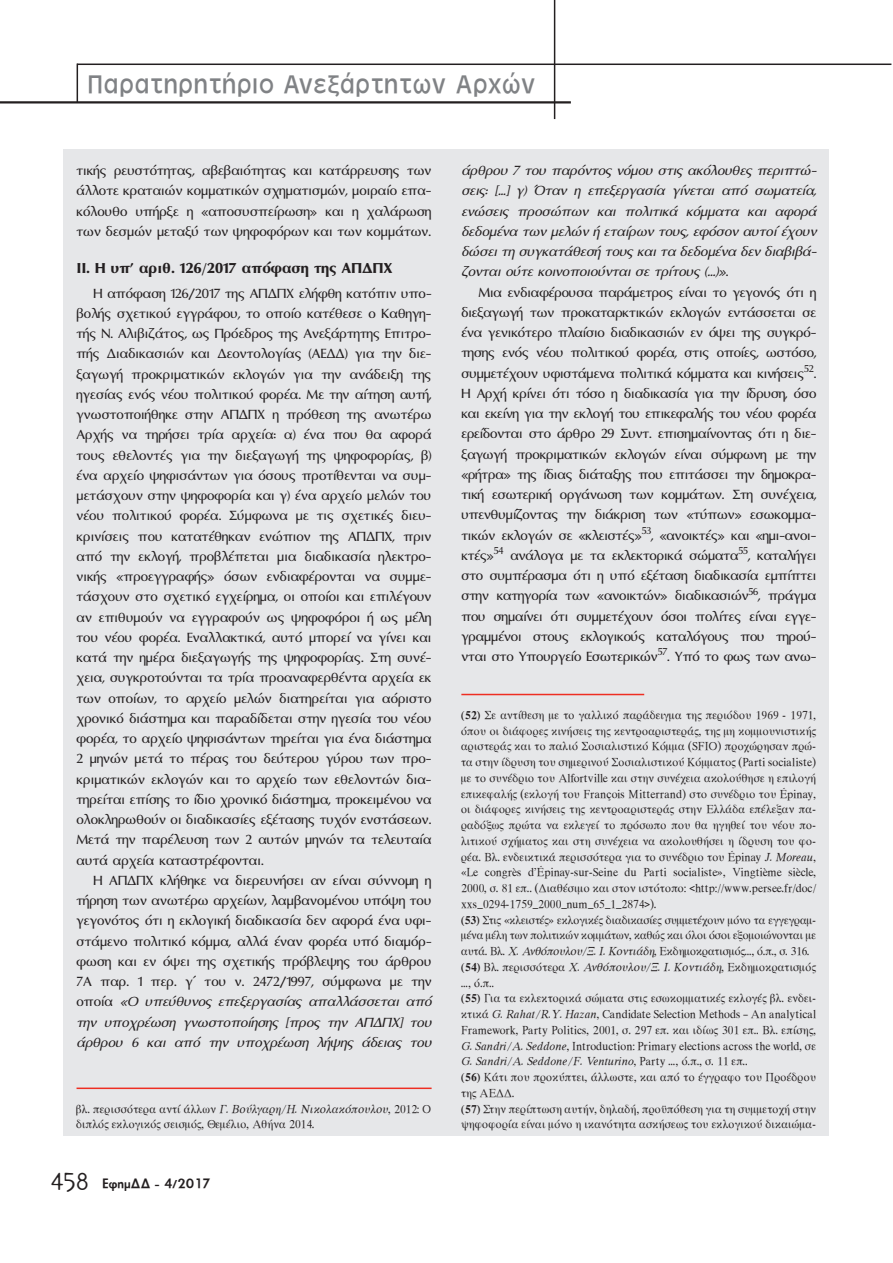
<style>
.page{position:relative;width:893px;height:1263px;background:#fff}
.page>*{position:absolute;margin:0;border:0;box-sizing:border-box;transform-origin:0 0}
.t1{font:24px "Mg Antique UC Pol Normal";letter-spacing:.04em;color:#808285}
.t2{font:700 18.75px "Mg Optima UC Pol";color:#231f20}
.t3{font:17.25px/20.2px "Mg Optima UC Pol";color:#231f20;text-align:justify}
.t4{font:italic 17.25px/20.2px "Mg Optima UC Pol";color:#231f20;text-align:justify}
.t5{font:700 13.5px "Mg Future UC Pol";letter-spacing:-.01em;color:#231f20}
.t6{font:12px/15.8px "Mg Old Times UC Pol Normal";color:#231f20;scale:.95 1}
.t7{font:italic 12px "Mg Old Times UC Pol";color:#231f20;scale:.95 1}
.s1{font-style:italic}
.s2{font-family:"Mg Old Times UC Pol";font-style:italic}
.s3{font-family:"Cannibal Template Plain";font-weight:400;font-size:24px}
.s4{font-style:normal}
.s5{font-family:"Mg Old Times UC Pol";font-weight:700}
.s6{font-family:"Mg Old Times UC Pol Normal";font-style:normal}
</style>
<div class="page">
<div style="left:64px;top:149px;width:765px;height:986px;background:#e6e7e9"></div>
<hr style="left:554px;top:0;width:1px;height:119px;background:#231f20">
<hr style="left:77px;top:64px;width:1px;height:39px;background:#231f20">
<hr style="left:0;top:101px;width:571px;height:2px;background:#231f20">
<hr style="left:77px;top:64px;width:814px;height:1px;background:#231f20">
<hr style="left:77px;top:1087px;width:355px;height:2px;background:#ee2e22">
<hr style="left:461px;top:694px;width:183px;height:1px;background:#ee2e22">
<h1 class="t1" style="left:89px;top:69px;width:449px">Παρατηρητήριο Ανεξάρτητων Αρχών</h1>
<p class="t3" style="left:77px;top:160px;width:357px">τικής ρευστότητας, αβεβαιότητας και κατάρρευσης των άλλοτε κραταιών κομματικών σχηματισμών, μοιραίο επα&shy;κόλουθο υπήρξε η «αποσυσπείρωση» και η χαλάρωση των δεσμών μεταξύ των ψηφοφόρων και των κομμάτων.</p>
<p class="t2" style="left:77px;top:258px;width:318px">II. Η υπ’ αριθ. 126/2017 απόφαση της ΑΠΔΠΧ</p>
<p class="t3" style="left:77px;top:283px;width:357px;text-indent:17px">Η απόφαση 126/2017 της ΑΠΔΠΧ ελήφθη κατόπιν υπο&shy;βολής σχετικού εγγράφου, το οποίο κατέθεσε ο Καθηγη&shy;τής Ν. Αλιβιζάτος, ως Πρόεδρος της Ανεξάρτητης Επιτρο&shy;πής Διαδικασιών και Δεοντολογίας (ΑΕΔΔ) για την διε&shy;ξαγωγή προκριματικών εκλογών για την ανάδειξη της ηγεσίας ενός νέου πολιτικού φορέα. Με την αίτηση αυτή, γνωστοποιήθηκε στην ΑΠΔΠΧ η πρόθεση της ανωτέρω Αρχής να τηρήσει τρία αρχεία: α) ένα που θα αφορά τους εθελοντές για την διεξαγωγή της ψηφοφορίας, β) ένα αρχείο ψηφισάντων για όσους προτίθενται να συμ&shy;μετάσχουν στην ψηφοφορία και γ) ένα αρχείο μελών του νέου πολιτικού φορέα. Σύμφωνα με τις σχετικές διευ&shy;κρινίσεις που κατατέθηκαν ενώπιον της ΑΠΔΠΧ, πριν από την εκλογή, προβλέπεται μια διαδικασία ηλεκτρο&shy;νικής «προεγγραφής» όσων ενδιαφέρονται να συμμε&shy;τάσχουν στο σχετικό εγχείρημα, οι οποίοι και επιλέγουν αν επιθυμούν να εγγραφούν ως ψηφοφόροι ή ως μέλη του νέου φορέα. Εναλλακτικά, αυτό μπορεί να γίνει και κατά την ημέρα διεξαγωγής της ψηφοφορίας. Στη συνέ&shy;χεια, συγκροτούνται τα τρία προαναφερθέντα αρχεία εκ των οποίων, το αρχείο μελών διατηρείται για αόριστο χρονικό διάστημα και παραδίδεται στην ηγεσία του νέου φορέα, το αρχείο ψηφισάντων τηρείται για ένα διάστημα 2 μηνών μετά το πέρας του δεύτερου γύρου των προ&shy;κριματικών εκλογών και το αρχείο των εθελοντών δια&shy;τηρείται επίσης το ίδιο χρονικό διάστημα, προκειμένου να ολοκληρωθούν οι διαδικασίες εξέτασης τυχόν ενστάσεων.<br>Μετά την παρέλευση των 2 αυτών μηνών τα τελευταία αυτά αρχεία καταστρέφονται.</p>
<p class="t3" style="left:77px;top:870px;width:357px;text-indent:17px">Η ΑΠΔΠΧ κλήθηκε να διερευνήσει αν είναι σύννομη η τήρηση των ανωτέρω αρχείων, λαμβανομένου υπόψη του γεγονότος ότι η εκλογική διαδικασία δεν αφορά ένα υφι&shy;στάμενο πολιτικό κόμμα, αλλά έναν φορέα υπό διαμόρ&shy;φωση και εν όψει της σχετικής πρόβλεψης του άρθρου 7Α παρ. 1 περ. γ΄ του ν. 2472/1997, σύμφωνα με την οποία <span class="s1">«Ο υπεύθυνος επεξεργασίας απαλλάσσεται από την υποχρέωση γνωστοποίησης [προς την ΑΠΔΠΧ] του άρθρου 6 και από την υποχρέωση λήψης άδειας του</span></p>
<p class="t6" style="left:77px;top:1101px;width:375px">βλ. περισσότερα αντί άλλων <span class="s2">Γ. Βούλγαρη/Η. Νικολακόπουλου</span>, 2012: Ο διπλός εκλογικός σεισμός, Θεμέλιο, Αθήνα 2014.</p>
<p class="t5" style="left:51px;top:1176px;width:161px"><span class="s3">458</span> ΕφημΔΔ - 4/2017</p>
<p class="t4" style="left:461px;top:160px;width:357px">άρθρου 7 του παρόντος νόμου στις ακόλουθες περιπτώ&shy;σεις: […] γ) Όταν η επεξεργασία γίνεται από σωματεία, ενώσεις προσώπων και πολιτικά κόμματα και αφορά δεδομένα των μελών ή εταίρων τους, εφόσον αυτοί έχουν δώσει τη συγκατάθεσή τους και τα δεδομένα δεν διαβιβά&shy;ζονται ούτε κοινοποιούνται σε τρίτους (...)»<span class="s4">.</span></p>
<p class="t3" style="left:461px;top:282px;width:357px;text-indent:17px">Μια ενδιαφέρουσα παράμετρος είναι το γεγονός ότι η διεξαγωγή των προκαταρκτικών εκλογών εντάσσεται σε ένα γενικότερο πλαίσιο διαδικασιών εν όψει της συγκρό&shy;τησης ενός νέου πολιτικού φορέα, στις οποίες, ωστόσο, συμμετέχουν υφιστάμενα πολιτικά κόμματα και κινήσεις<sup>52</sup>.<br>Η Αρχή κρίνει ότι τόσο η διαδικασία για την ίδρυση, όσο και εκείνη για την εκλογή του επικεφαλής του νέου φορέα ερείδονται στο άρθρο 29 Συντ. επισημαίνοντας ότι η διε&shy;ξαγωγή προκριματικών εκλογών είναι σύμφωνη με την «ρήτρα» της ίδιας διάταξης που επιτάσσει την δημοκρα&shy;τική εσωτερική οργάνωση των κομμάτων. Στη συνέχεια, υπενθυμίζοντας την διάκριση των «τύπων» εσωκομμα&shy;τικών εκλογών σε «κλειστές»<sup>53</sup>, «ανοικτές» και «ημι-ανοι&shy;κτές»<sup>54</sup> ανάλογα με τα εκλεκτορικά σώματα<sup>55</sup>, καταλήγει στο συμπέρασμα ότι η υπό εξέταση διαδικασία εμπίπτει στην κατηγορία των «ανοικτών» διαδικασιών<sup>56</sup>, πράγμα που σημαίνει ότι συμμετέχουν όσοι πολίτες είναι εγγε&shy;γραμμένοι στους εκλογικούς καταλόγους που τηρού&shy;νται στο Υπουργείο Εσωτερικών<sup>57</sup>. Υπό το φως των ανω-</p>
<p class="t6" style="left:461px;top:707px;width:375px"><span class="s5">(52)</span> Σε αντίθεση με το γαλλικό παράδειγμα της περιόδου 1969 - 1971, όπου οι διάφορες κινήσεις της κεντροαριστεράς, της μη κομμουνιστικής αριστεράς και το παλιό Σοσιαλιστικό Κόμμα (SFIO) προχώρησαν πρώ&shy;τα στην ίδρυση του σημερινού Σοσιαλιστικού Κόμματος (Parti socialiste) με το συνέδριο του Alfortville και στην συνέχεια ακολούθησε η επιλογή επικεφαλής (εκλογή του François Mitterrand) στο συνέδριο του Épinay, οι διάφορες κινήσεις της κεντροαριστεράς στην Ελλάδα επέλεξαν πα&shy;ραδόξως πρώτα να εκλεγεί το πρόσωπο που θα ηγηθεί του νέου πο&shy;λιτικού σχήματος και στη συνέχεια να ακολουθήσει η ίδρυση του φο&shy;ρέα. Βλ. ενδεικτικά περισσότερα για το συνέδριο του Épinay <span class="s2">J. Moreau</span>, «Le congrès d'Épinay-sur-Seine du Parti socialiste», Vingtième siècle, 2000, σ. 81 επ.. (Διαθέσιμο και στον ιστότοπο: &lt;http://www.persee.fr/doc/ xxs_0294-1759_2000_num_65_1_2874&gt;).<br><span class="s5">(53)</span> Στις «κλειστές» εκλογικές διαδικασίες συμμετέχουν μόνο τα εγγεγραμ&shy;μένα μέλη των πολιτικών κομμάτων, καθώς και όλοι όσοι εξομοιώνονται με αυτά. Βλ. <span class="s2">Χ. Ανθόπουλου/Ξ. Ι. Κοντιάδη</span>, Εκδημοκρατισμός…, ό.π., σ. 316. <span class="s5">(54)</span> Βλ. περισσότερα <span class="s2">Χ. Ανθόπουλου/Ξ. Ι. Κοντιάδη</span>, Εκδημοκρατισμός …, ό.π..<br><span class="s5">(55)</span> Για τα εκλεκτορικά σώματα στις εσωκομματικές εκλογές βλ. ενδει&shy;κτικά <span class="s2">G. Rahat/R.Y. Hazan</span>, Candidate Selection Methods – An analytical Framework, Party Politics, 2001, σ. 297 επ. και ιδίως 301 επ.. Βλ. επίσης, <span class="s2">G. Sandri/A. Seddone</span>, Introduction: Primary elections across the world, σε</p>
<p class="t7" style="left:461px;top:1055px;width:303px">G. Sandri/A. Seddone/F. Venturino<span class="s6">, Party …, ό.π., σ. 11 επ..</span></p>
<p class="t6" style="left:461px;top:1069px;width:375px"><span class="s5">(56)</span> Κάτι που προκύπτει, άλλωστε, και από το έγγραφο του Προέδρου της ΑΕΔΔ.<br><span class="s5">(57)</span> Στην περίπτωση αυτήν, δηλαδή, προϋπόθεση για τη συµµετοχή στην ψηφοφορία είναι µόνο η ικανότητα ασκήσεως του εκλογικού δικαιώµα-</p>
</div>
